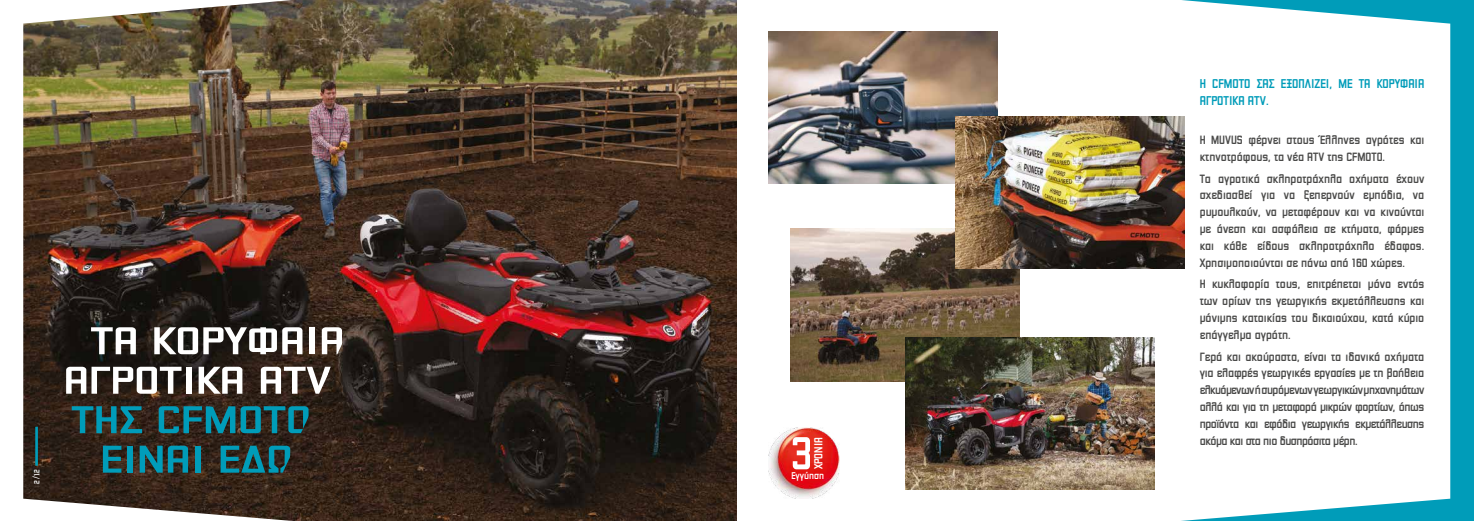
<style>
.page{position:relative;width:1474px;height:521px;background:#fff}
.page>*{position:absolute;margin:0;border:0;box-sizing:border-box;transform-origin:0 0}
.t1{font:700 53.81px "PF Venue";color:#fff;scale:.95 1}
.t2{font:700 45.15px/39.5px "PF Venue";color:#fff;text-align:right;scale:1.33 1}
.t3{font:700 45.15px "PF Venue";color:#009cb9;scale:1.33 1}
.t4{font:700 14.88px/17.8px "PF Venue";color:#009cb9}
.t5{font:700 14px/16.8px "PF Venue";color:#4a4a49;text-align:justify}
.t6{font:700 13.56px "PF Venue";color:#fff}
.t7{font:700 11.46px "PF Venue";color:#fff}
.t8{font:700 8.75px "PF Venue";color:#fff}
</style>
<div class="page">
<img style="left:293px;top:0;width:444px;height:521px">
<svg style="left:1180px;top:0;width:293px;height:521px"></svg>
<img style="left:23px;top:0;width:270px;height:521px">
<img style="left:768px;top:428px;width:71px;height:70px">
<img style="left:768px;top:32px;width:229px;height:152px">
<img style="left:790px;top:229px;width:229px;height:152px">
<img style="left:905px;top:337px;width:249px;height:152px">
<img style="left:955px;top:117px;width:228px;height:152px">
<p class="t8" style="left:33px;top:483px;width:16px;rotate:-90deg">2/12</p>
<h2 class="t2" style="left:64px;top:320px;width:213px">ΤΑ ΚΟΡΥΦΑΙΑ<br>ΑΓΡΟΤΙΚΑ ATV</h2>
<h2 class="t3" style="left:71px;top:398px;width:182px">ΤΗΣ CFMOTO</h2>
<h2 class="t3" style="left:100px;top:437px;width:146px">EINAI ΕΔΩ</h2>
<h1 class="t1" style="left:792px;top:427px;width:23px">3</h1>
<p class="t6" style="left:812px;top:469px;width:33px;rotate:-90deg">XΡΟΝΙΑ</p>
<p class="t7" style="left:791px;top:470px;width:34px">Εγγύηση</p>
<p class="t4" style="left:1199px;top:74px;width:226px">H CFMOTO ΣΑΣ ΕΞΟΠΛΙΖΕΙ, ΜΕ TA ΚΟΡΥΦΑΙΑ<br>ΑΓΡΟΤΙΚΑ ATV.</p>
<p class="t5" style="left:1199px;top:131px;width:226px">Η MUVUS φέρνει στους Έλληνες αγρότες και κτηνοτρόφους, τα νέα ATV της CFMOTO.</p>
<p class="t5" style="left:1199px;top:170px;width:226px">Τα αγροτικά σκληροτράχηλα οχήματα έχουν σχεδιασθεί για να ξεπερνούν εμπόδια, να ρυμουλκούν, να μεταφέρουν και να κινούνται με άνεση και ασφάλεια σε κτήματα, φάρμες και κάθε είδους σκληροτράχηλο έδαφος.<br>Xρησιμοποιούνται σε πάνω από 160 χώρες.</p>
<p class="t5" style="left:1199px;top:275px;width:226px">Η κυκλοφορία τους, επιτρέπεται μόνο εντός των ορίων της γεωργικής εκμετάλλευσης και μόνιμης κατοικίας του δικαιούχου, κατά κύριο επάγγελμα αγρότη.</p>
<p class="t5" style="left:1199px;top:348px;width:226px">Γερά και ακούραστα, είναι τα ιδανικά οχήματα για ελαφρές γεωργικές εργασίες με τη βοήθεια ελκυόμενων ή συρόμενων γεωργικών μηχανημάτων αλλά και για τη μεταφορά μικρών φορτίων, όπως προϊόντα και εφόδια γεωργικής εκμετάλλευσης ακόμα και στα πιο δυσπρόσιτα μέρη.</p>
</div>
